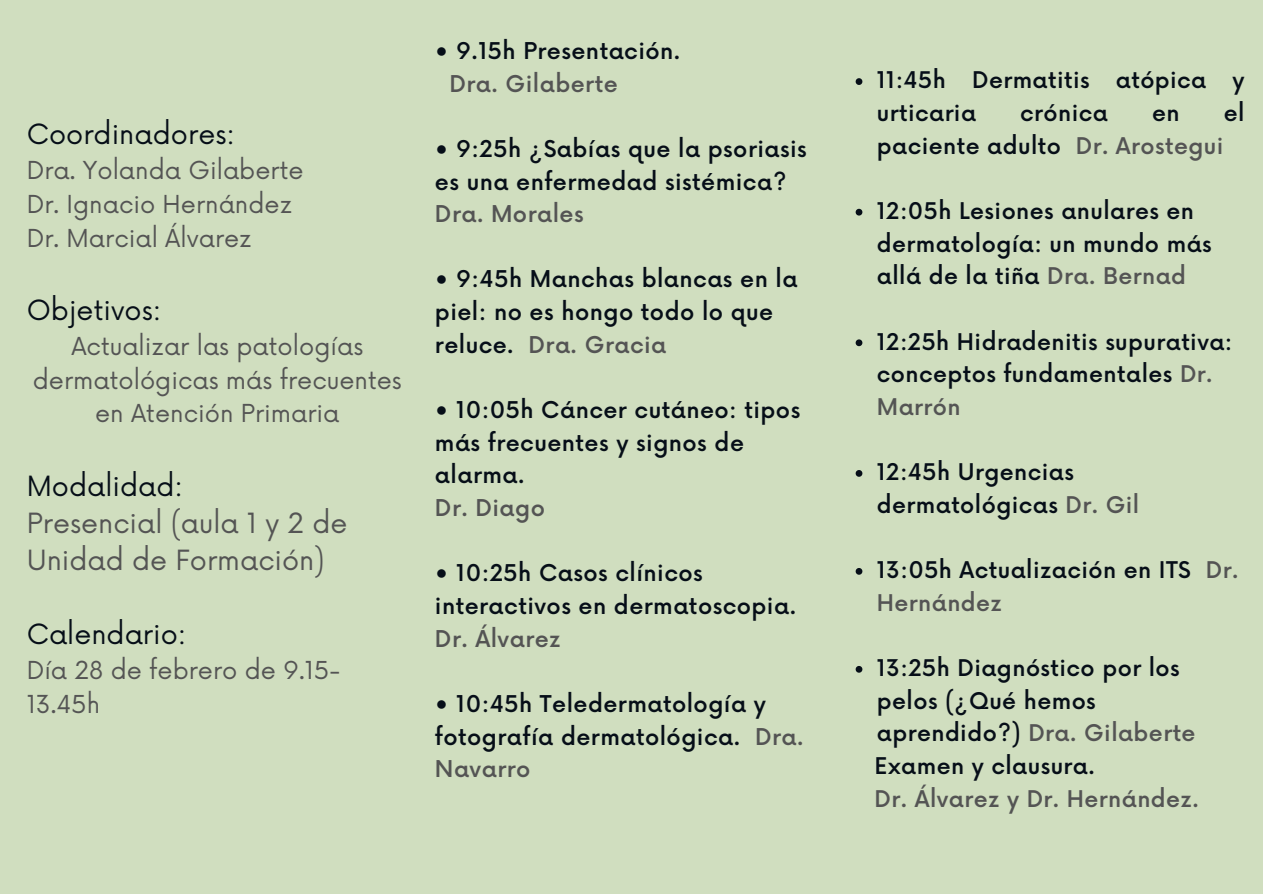
<style>
.page{position:relative;width:1263px;height:894px;background:#fff}
.page>*{position:absolute;margin:0;border:0;box-sizing:border-box;transform-origin:0 0}
.t1{font:27.15px "Now";color:#060e18}
.t2{font:27.15px/37.2px "Now";color:#545454}
.t3{font:24.15px/33.8px "Now";color:#545454;text-align:center}
.t4{font:500 22.5px/32.7px "Now";letter-spacing:.02em;color:#060e18}
.t5{font:500 22.5px "Now";letter-spacing:.02em;color:#545454}
.t6{font:500 22.35px/32.7px "Now";letter-spacing:.02em;color:#060e18}
.t7{font:500 22.35px "Now";letter-spacing:.02em;color:#545454}
.s1{color:#545454}
</style>
<div class="page">
<div style="left:0;top:0;width:1263px;height:893px;background:#d0debf"></div>
<svg style="left:856px;top:78px;width:6px;height:7px"></svg>
<svg style="left:856px;top:209px;width:6px;height:6px"></svg>
<svg style="left:856px;top:339px;width:6px;height:7px"></svg>
<svg style="left:856px;top:470px;width:6px;height:6px"></svg>
<svg style="left:856px;top:568px;width:6px;height:6px"></svg>
<svg style="left:856px;top:666px;width:6px;height:6px"></svg>
<p class="t1" style="left:27px;top:119px;width:210px">Coordinadores:</p>
<p class="t3" style="left:27px;top:155px;width:278px">Dra. Yolanda Gilaberte</p>
<p class="t3" style="left:27px;top:189px;width:267px">Dr. Ignacio Hernández</p>
<p class="t3" style="left:27px;top:222px;width:227px">Dr. Marcial Álvarez</p>
<p class="t1" style="left:27px;top:295px;width:136px">Objetivos:</p>
<p class="t3" style="left:33px;top:330px;width:370px">Actualizar las patologías dermatológicas más frecuentes en Atención Primaria</p>
<p class="t1" style="left:27px;top:470px;width:158px">Modalidad:</p>
<p class="t2" style="left:27px;top:505px;width:322px">Presencial (aula 1 y 2 de<br>Unidad de Formación)</p>
<p class="t1" style="left:27px;top:619px;width:161px">Calendario:</p>
<p class="t3" style="left:27px;top:654px;width:315px;text-align:left">Día 28 de febrero de 9.15-<br>13.45h</p>
<p class="t4" style="left:435px;top:36px;width:247px">• 9.15h Presentación.</p>
<p class="t5" style="left:449px;top:71px;width:170px">Dra. Gilaberte</p>
<p class="t4" style="left:435px;top:134px;width:373px">• 9:25h ¿Sabías que la psoriasis es una enfermedad sistémica?<br><span class="s1">Dra. Morales</span></p>
<p class="t4" style="left:435px;top:264px;width:364px">• 9:45h Manchas blancas en la piel: no es hongo todo lo que reluce. <span class="s1">Dra. Gracia</span></p>
<p class="t4" style="left:435px;top:395px;width:367px">• 10:05h Cáncer cutáneo: tipos más frecuentes y signos de alarma.</p>
<p class="t5" style="left:435px;top:495px;width:112px">Dr. Diago</p>
<p class="t4" style="left:435px;top:558px;width:363px">• 10:25h Casos clínicos interactivos en dermatoscopia.<br><span class="s1">Dr. Álvarez</span></p>
<p class="t4" style="left:435px;top:688px;width:370px">• 10:45h Teledermatología y fotografía dermatológica. <span class="s1">Dra.<br>Navarro</span></p>
<p class="t6" style="left:877px;top:65px;width:369px">11:45h Dermatitis atópica y urticaria</p>
<p class="t6" style="left:1020px;top:98px;width:89px">crónica</p>
<p class="t6" style="left:1152px;top:98px;width:29px">en</p>
<p class="t6" style="left:1224px;top:98px;width:22px">el</p>
<p class="t6" style="left:877px;top:130px;width:348px">paciente adulto <span class="s1">Dr. Arostegui</span></p>
<p class="t6" style="left:877px;top:196px;width:336px">12:05h Lesiones anulares en dermatología: un mundo más allá de la tiña <span class="s1">Dra. Bernad</span></p>
<p class="t6" style="left:877px;top:326px;width:357px">12:25h Hidradenitis supurativa: conceptos fundamentales <span class="s1">Dr.<br>Marrón</span></p>
<p class="t6" style="left:877px;top:457px;width:264px">12:45h Urgencias dermatológicas <span class="s1">Dr. Gil</span></p>
<p class="t6" style="left:877px;top:555px;width:363px">13:05h Actualización en ITS <span class="s1">Dr.<br>Hernández</span></p>
<p class="t6" style="left:877px;top:652px;width:320px">13:25h Diagnóstico por los pelos (¿Qué hemos aprendido?) <span class="s1">Dra. Gilaberte</span></p>
<p class="t6" style="left:875px;top:750px;width:222px">Examen y clausura.</p>
<p class="t7" style="left:875px;top:786px;width:325px">Dr. Álvarez y Dr. Hernández.</p>
</div>
